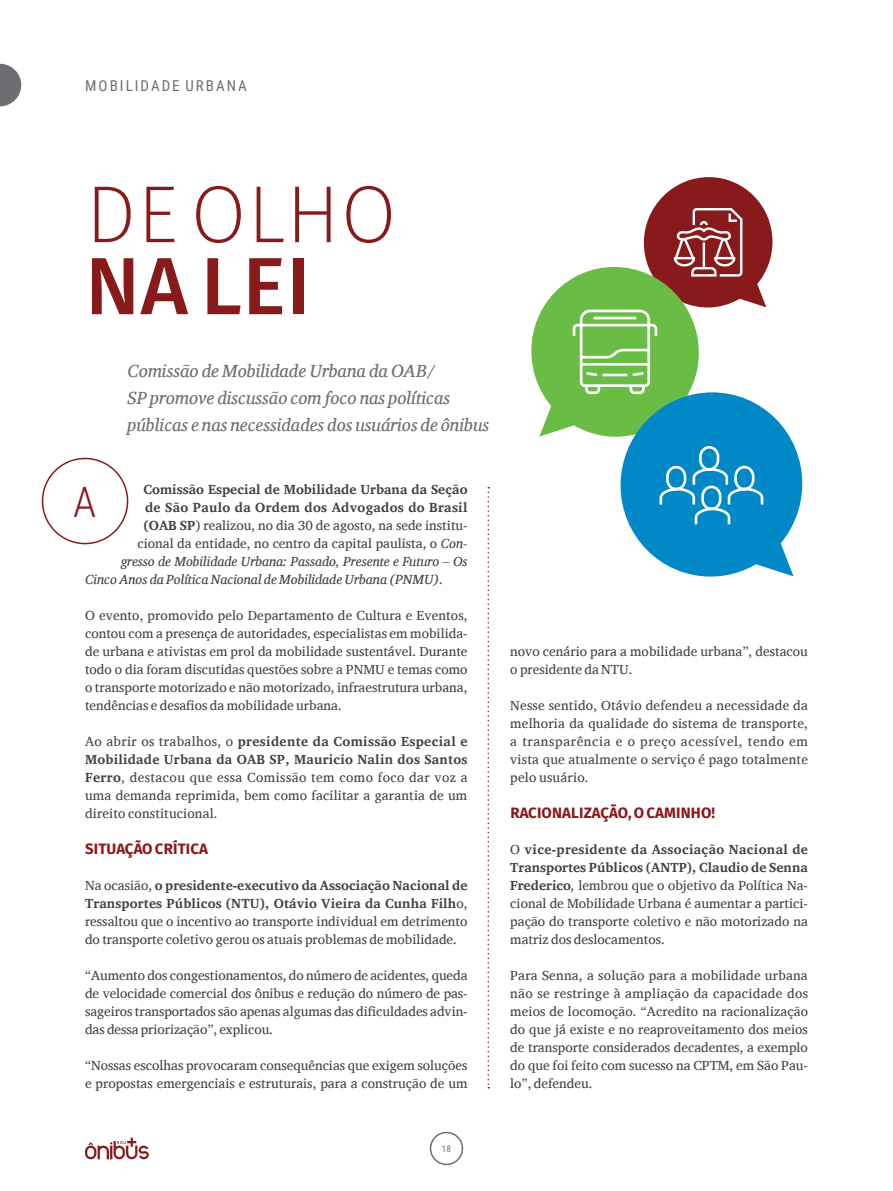
<style>
.page{position:relative;width:893px;height:1191px;background:#fff}
.page>*{position:absolute;margin:0;border:0;box-sizing:border-box;transform-origin:0 0}
.t1{font:200 81px "Fira Sans";letter-spacing:.01em;color:#891a1c}
.t2{font:500 81px "Fira Sans";color:#891a1c}
.t3{font:300 42px "Roboto Condensed";color:#891a1c}
.t4{font:italic 18px/27px "Charis SIL";color:#6d6e71}
.t5{font:700 15px "Fira Sans";letter-spacing:.01em;color:#891a1c}
.t6{font:15px "Roboto Condensed";letter-spacing:.135em;color:#6d6e71}
.t7{font:13.5px/18px "Charis SIL";color:#414042;text-align:justify}
.t8{font:italic 13.5px "Charis SIL";color:#414042}
.t9{font:700 13.5px "Charis SIL";color:#414042}
.t10{font:700 13.5px "Charis SIL";letter-spacing:.02em;color:#414042}
.t11{font:9px "Roboto Condensed";color:#6d6e71}
.s1{font-weight:700}
.s2{font-style:italic}
.s3{font-style:normal}
</style>
<div class="page">
<div style="left:42px;top:458px;width:86px;height:86px;border:2px solid #891a1c;border-radius:50%"></div>
<svg style="left:487px;top:487px;width:2px;height:601px"></svg>
<svg style="left:531px;top:177px;width:271px;height:400px"></svg>
<svg style="left:0;top:64px;width:21px;height:42px"></svg>
<svg style="left:85px;top:1137px;width:64px;height:22px"></svg>
<div style="left:430px;top:1131px;width:33px;height:34px;border:2px solid #6d6e71;border-radius:50%"></div>
<p class="t6" style="left:85px;top:75px;width:163px">MOBILIDADE URBANA</p>
<h1 class="t1" style="left:85px;top:157px;width:313px">DE OLHO</h1>
<h1 class="t2" style="left:85px;top:229px;width:226px">NA LEI</h1>
<h3 class="t4" style="left:128px;top:357px;width:363px">Comissão de Mobilidade Urbana da OAB/<br>SP promove discussão com foco nas políticas públicas e nas necessidades dos usuários de ônibus</h3>
<p class="t9" style="left:144px;top:482px;width:326px">Comissão Especial de Mobilidade Urbana da Seção</p>
<p class="t10" style="left:145px;top:500px;width:324px">de São Paulo da Ordem dos Advogados do Brasil</p>
<p class="t7" style="left:144px;top:516px;width:326px"><span class="s1">(OAB SP</span>) realizou, no dia 30 de agosto, na sede institu-</p>
<p class="t7" style="left:138px;top:534px;width:332px">cional da entidade, no centro da capital paulista, o <span class="s2">Con-</span></p>
<p class="t8" style="left:121px;top:554px;width:348px">gresso de Mobilidade Urbana: Passado, Presente e Futuro – Os</p>
<p class="t8" style="left:85px;top:572px;width:359px">Cinco Anos da Política Nacional de Mobilidade Urbana (PNMU)<span class="s3">.</span></p>
<p class="t7" style="left:85px;top:606px;width:384px">O evento, promovido pelo Departamento de Cultura e Eventos, contou com a presença de autoridades, especialistas em mobilida&shy;de urbana e ativistas em prol da mobilidade sustentável. Durante todo o dia foram discutidas questões sobre a PNMU e temas como o transporte motorizado e não motorizado, infraestrutura urbana, tendências e desafios da mobilidade urbana.</p>
<p class="t7" style="left:85px;top:732px;width:384px">Ao abrir os trabalhos, o <span class="s1">presidente da Comissão Especial e Mobilidade Urbana da OAB SP, Mauricio Nalin dos Santos Ferro</span>, destacou que essa Comissão tem como foco dar voz a uma demanda reprimida, bem como facilitar a garantia de um direito constitucional.</p>
<p class="t5" style="left:85px;top:838px;width:125px">SITUAÇÃO CRÍTICA</p>
<p class="t7" style="left:85px;top:876px;width:384px">Na ocasião, <span class="s1">o presidente-executivo da Associação Nacional de Transportes Públicos (NTU), Otávio Vieira da Cunha Filh</span>o, ressaltou que o incentivo ao transporte individual em detrimento do transporte coletivo gerou os atuais problemas de mobilidade.</p>
<p class="t7" style="left:85px;top:966px;width:384px">“Aumento dos congestionamentos, do número de acidentes, queda de velocidade comercial dos ônibus e redução do número de pas&shy;sageiros transportados são apenas algumas das dificuldades advin&shy;das dessa priorização”, explicou.</p>
<p class="t7" style="left:85px;top:1056px;width:384px">“Nossas escolhas provocaram consequências que exigem soluções e propostas emergenciais e estruturais, para a construção de um</p>
<h2 class="t3" style="left:73px;top:472px;width:25px">A</h2>
<p class="t11" style="left:442px;top:1142px;width:11px">18</p>
<p class="t7" style="left:510px;top:642px;width:299px">novo cenário para a mobilidade urbana”, destacou o presidente da NTU.</p>
<p class="t7" style="left:510px;top:696px;width:299px">Nesse sentido, Otávio defendeu a necessidade da melhoria da qualidade do sistema de transporte, a transparência e o preço acessível, tendo em vista que atualmente o serviço é pago totalmente pelo usuário.</p>
<p class="t5" style="left:510px;top:802px;width:206px">RACIONALIZAÇÃO, O CAMINHO!</p>
<p class="t7" style="left:510px;top:840px;width:299px">O <span class="s1">vice-presidente da Associação Nacional de Transportes Públicos (ANTP), Claudio de Senna Frederico</span><span class="s2">,</span> lembrou que o objetivo da Política Na&shy;cional de Mobilidade Urbana é aumentar a partici&shy;pação do transporte coletivo e não motorizado na matriz dos deslocamentos.</p>
<p class="t7" style="left:510px;top:966px;width:299px">Para Senna, a solução para a mobilidade urbana não se restringe à ampliação da capacidade dos meios de locomoção. “Acredito na racionalização do que já existe e no reaproveitamento dos meios de transporte considerados decadentes, a exemplo do que foi feito com sucesso na CPTM, em São Pau&shy;lo”, defendeu.</p>
</div>
